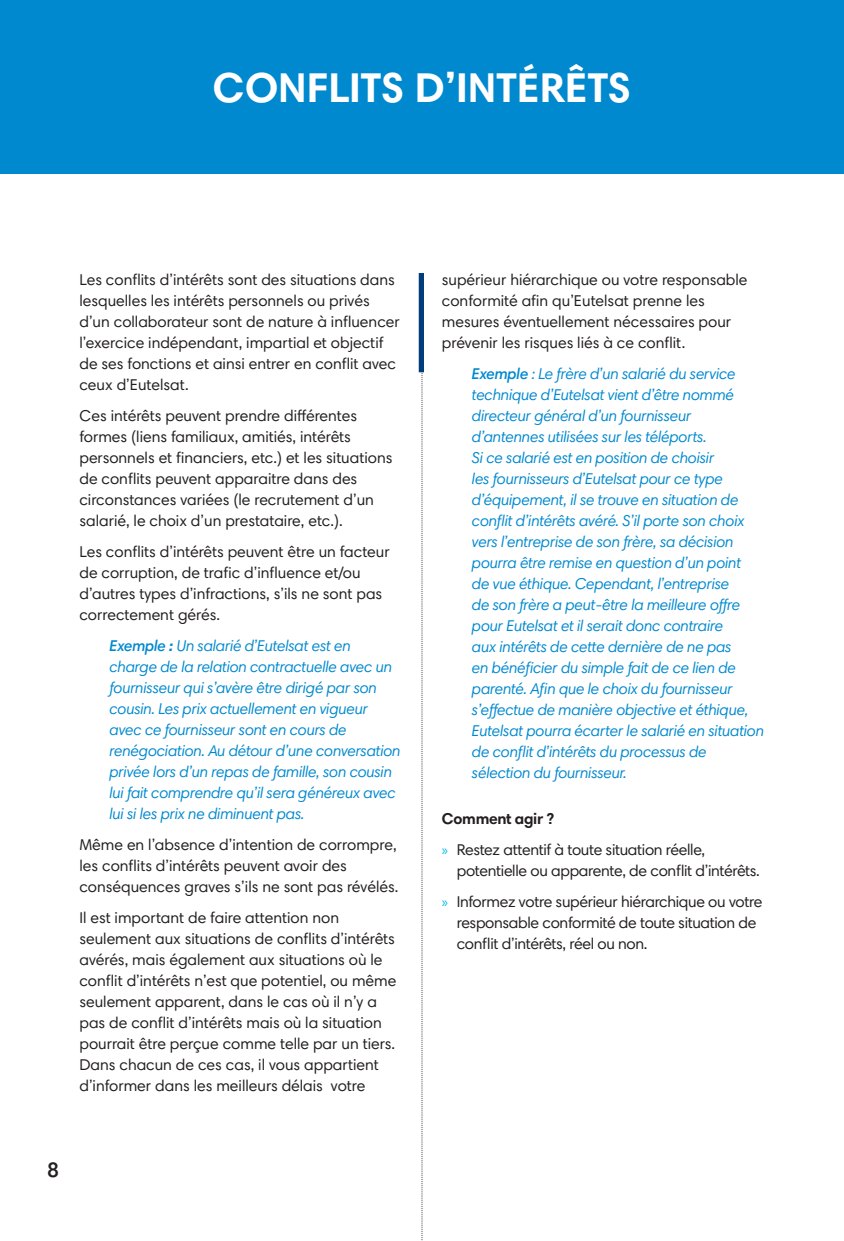
<style>
.page{position:relative;width:844px;height:1241px;background:#fff}
.page>*{position:absolute;margin:0;border:0;box-sizing:border-box;transform-origin:0 0}
.Style_de_paragraphe{font:700 42px "Harmonia Sans Pro Cyr";color:#fff}
.t1{font:600 21px "Harmonia Sans Pro Cyr";color:#231f20}
.t2{font:15.75px/21px "Harmonia Sans Pro Cyr";color:#231f20}
.t3{font:italic 15.75px/21px "Harmonia Sans Pro Cyr";letter-spacing:-.02em;color:#0089cf}
.t4{font:15.75px/21px "Harmonia Sans Pro Cyr";letter-spacing:-.02em;color:#231f20}
.t5{font:700 15.75px "Harmonia Sans Pro Cyr";letter-spacing:-.02em;color:#231f20}
.s1{font-weight:600}
.s2{font-weight:700}
.s3{font-family:"Myriad Pro";font-size:14.88px;color:#00baf1}
</style>
<div class="page">
<div style="left:0;top:0;width:843px;height:174px;background:#0089cf"></div>
<svg style="left:421px;top:372px;width:2px;height:869px"></svg>
<div style="left:418px;top:273px;width:6px;height:99px;background:#013d7d"></div>
<p class="Style_de_paragraphe" style="left:213px;top:61px;width:419px">CONFLITS D’INTÉRÊTS</p>
<p class="t2" style="left:79px;top:268px;width:322px">Les conflits d’intérêts sont des situations dans lesquelles les intérêts personnels ou privés d’un collaborateur sont de nature à influencer l’exercice indépendant, impartial et objectif de ses fonctions et ainsi entrer en conflit avec ceux d’Eutelsat.</p>
<p class="t2" style="left:79px;top:404px;width:314px">Ces intérêts peuvent prendre différentes formes (liens familiaux, amitiés, intérêts personnels et financiers, etc.) et les situations de conflits peuvent apparaitre dans des circonstances variées (le recrutement d’un salarié, le choix d’un prestataire, etc.).</p>
<p class="t2" style="left:79px;top:540px;width:312px">Les conflits d’intérêts peuvent être un facteur de corruption, de trafic d’influence et/ou d’autres types d’infractions, s’ils ne sont pas correctement gérés.</p>
<p class="t3" style="left:109px;top:634px;width:292px"><span class="s1">Exemple</span> <span class="s2">:</span> Un salarié d’Eutelsat est en charge de la relation contractuelle avec un fournisseur qui s’avère être dirigé par son cousin. Les prix actuellement en vigueur avec ce fournisseur sont en cours de renégociation. Au détour d’une conversation privée lors d’un repas de famille, son cousin lui fait comprendre qu’il sera généreux avec lui si les prix ne diminuent pas.</p>
<p class="t2" style="left:79px;top:833px;width:320px">Même en l’absence d’intention de corrompre, les conflits d’intérêts peuvent avoir des conséquences graves s’ils ne sont pas révélés.</p>
<p class="t2" style="left:79px;top:906px;width:318px">Il est important de faire attention non seulement aux situations de conflits d’intérêts avérés, mais également aux situations où le conflit d’intérêts n’est que potentiel, ou même seulement apparent, dans le cas où il n’y a pas de conflit d’intérêts mais où la situation pourrait être perçue comme telle par un tiers.<br>Dans chacun de ces cas, il vous appartient d’informer dans les meilleurs délais votre</p>
<h2 class="t1" style="left:47px;top:1156px;width:13px">8</h2>
<p class="t2" style="left:441px;top:268px;width:307px">supérieur hiérarchique ou votre responsable conformité afin qu’Eutelsat prenne les mesures éventuellement nécessaires pour prévenir les risques liés à ce conflit.</p>
<p class="t3" style="left:471px;top:362px;width:294px"><span class="s1">Exemple</span> : Le frère d’un salarié du service technique d’Eutelsat vient d’être nommé directeur général d’un fournisseur d’antennes utilisées sur les téléports.<br>Si ce salarié est en position de choisir<br>les fournisseurs d’Eutelsat pour ce type d’équipement, il se trouve en situation de conflit d’intérêts avéré. S’il porte son choix vers l’entreprise de son frère, sa décision pourra être remise en question d’un point<br>de vue éthique. Cependant, l’entreprise<br>de son frère a peut-être la meilleure offre pour Eutelsat et il serait donc contraire<br>aux intérêts de cette dernière de ne pas<br>en bénéficier du simple fait de ce lien de parenté. Afin que le choix du fournisseur s’effectue de manière objective et éthique, Eutelsat pourra écarter le salarié en situation de conflit d’intérêts du processus de sélection du fournisseur.</p>
<p class="t5" style="left:441px;top:808px;width:114px">Comment agir ?</p>
<p class="t4" style="left:456px;top:838px;width:304px;text-indent:-15px"><span class="s3">»</span> Restez attentif à toute situation réelle, potentielle ou apparente, de conflit d’intérêts.</p>
<p class="t4" style="left:456px;top:890px;width:307px;text-indent:-15px"><span class="s3">»</span> Informez votre supérieur hiérarchique ou votre responsable conformité de toute situation de conflit d’intérêts, réel ou non.</p>
</div>
